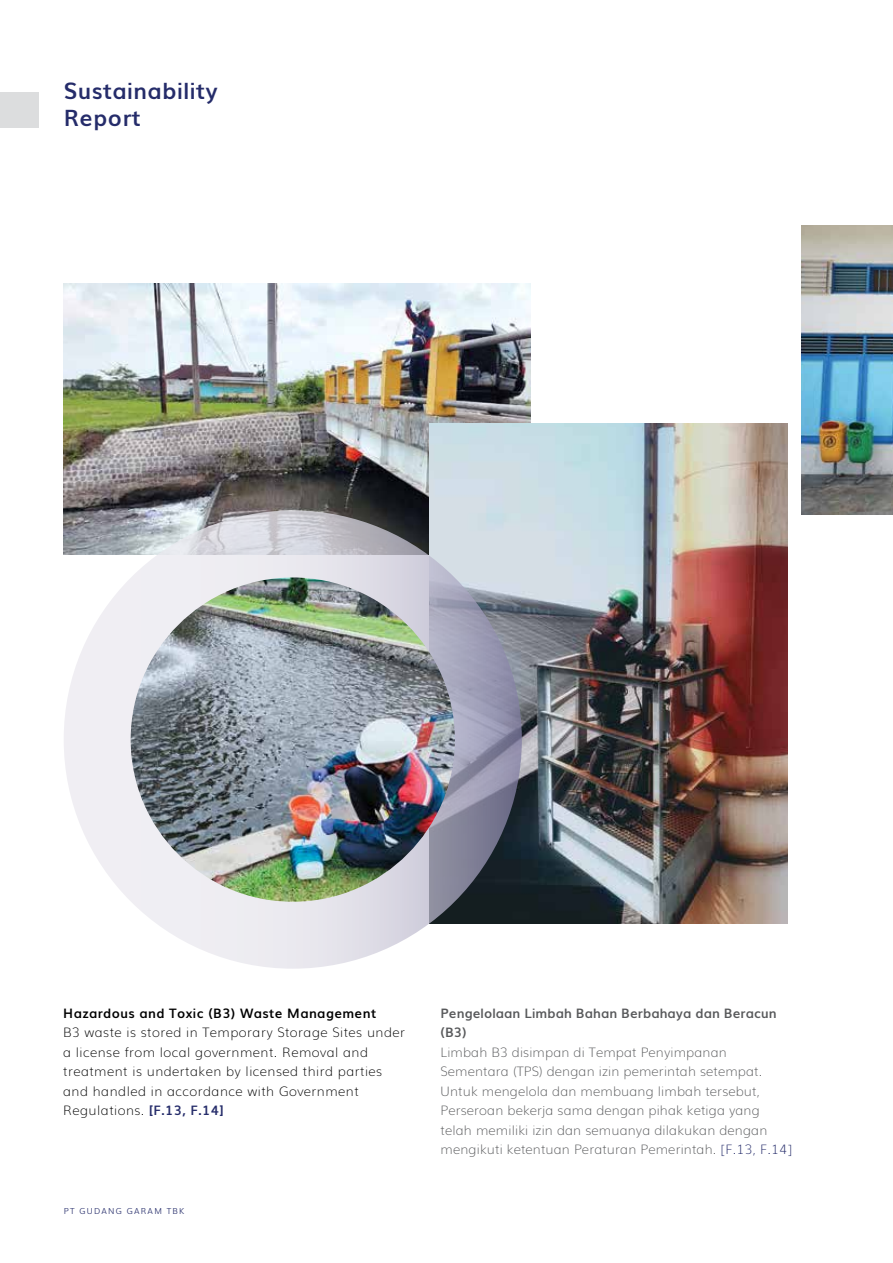
<style>
.page{position:relative;width:893px;height:1263px;background:#fff}
.page>*{position:absolute;margin:0;border:0;box-sizing:border-box;transform-origin:0 0}
.t1{font:700 22.5px/27px "Muli";letter-spacing:.025em;color:#252c6a}
.t2{font:200 13.05px/19.5px "Muli";letter-spacing:.01em;color:#58595b}
.t3{font:200 13.05px/19.5px "Muli";letter-spacing:.035em;color:#000}
.t4{font:700 13.05px/19.5px "Muli";letter-spacing:.01em;color:#58595b}
.t5{font:700 13.05px "Muli";letter-spacing:.035em;color:#000}
.t6{font:300 8.25px "Muli";letter-spacing:.15em;color:#252c6a}
.s1{font-weight:700;color:#252c6a}
.s2{color:#252c6a}
</style>
<div class="page">
<div style="left:0;top:92px;width:151px;height:35px;background:#dcddde"></div>
<div style="left:39px;top:64px;width:311px;height:83px;background:#fff"></div>
<img style="left:801px;top:225px;width:92px;height:289px">
<img style="left:64px;top:284px;width:467px;height:271px">
<img style="left:430px;top:423px;width:357px;height:500px">
<svg style="left:64px;top:510px;width:458px;height:459px;background:#d1d0db"></svg>
<img style="left:131px;top:577px;width:324px;height:325px;border-radius:162px">
<h1 class="t1" style="left:64px;top:76px;width:155px">Sustainability<br>Report</h1>
<p class="t5" style="left:63px;top:1003px;width:314px">Hazardous and Toxic (B3) Waste Management</p>
<p class="t3" style="left:63px;top:1022px;width:343px">B3 waste is stored in Temporary Storage Sites under a license from local government. Removal and treatment is undertaken by licensed third parties and handled in accordance with Government Regulations. <span class="s1">[F.13, F.14]</span></p>
<p class="t6" style="left:64px;top:1204px;width:122px">PT GUDANG GARAM TBK</p>
<p class="t4" style="left:441px;top:1002px;width:337px">Pengelolaan Limbah Bahan Berbahaya dan Beracun (B3)</p>
<p class="t2" style="left:441px;top:1041px;width:353px">Limbah B3 disimpan di Tempat Penyimpanan Sementara (TPS) dengan izin pemerintah setempat.<br>Untuk mengelola dan membuang limbah tersebut, Perseroan bekerja sama dengan pihak ketiga yang telah memiliki izin dan semuanya dilakukan dengan mengikuti ketentuan Peraturan Pemerintah. <span class="s2">[F.13, F.14]</span></p>
</div>
